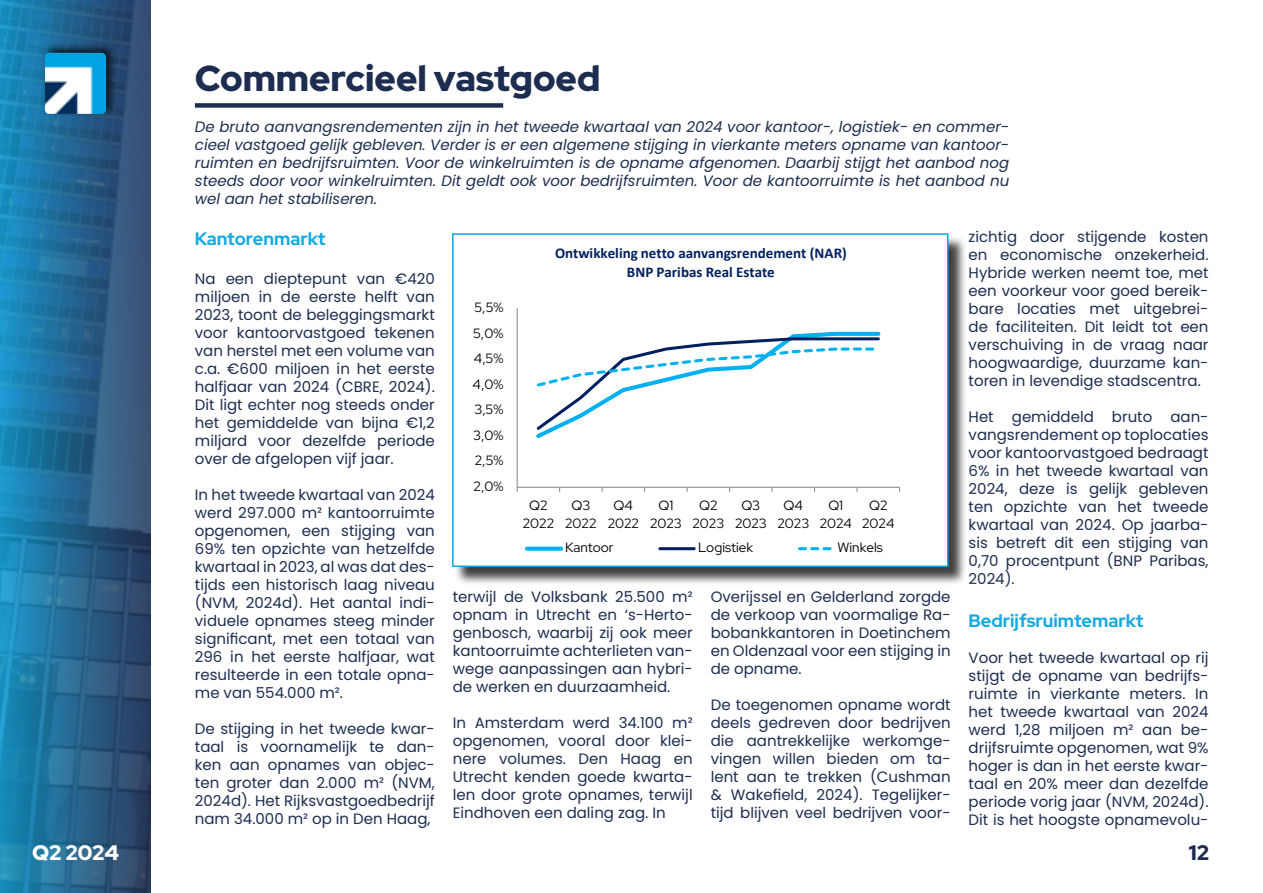
<style>
.page{position:relative;width:1263px;height:893px;background:#fff}
.page>*{position:absolute;margin:0;border:0;box-sizing:border-box;transform-origin:0 0}
.t1{font:900 36px "Red Hat Display";color:#1d2d50}
.t2{font:900 21px "Red Hat Display";color:#fff}
.t3{font:900 21px "Red Hat Display";color:#1d2d50}
.t4{font:700 18px "Red Hat Display";color:#15a9e2}
.t5{font:15px/18px "Poppins";color:#1d2d50;text-align:justify}
.t6{font:italic 15px/18px "Poppins";color:#1d2d50;text-align:justify}
.t7{font:700 14.85px/18.1px "Calibri";color:#002060;text-align:center}
.t8{font:13.5px/17.9px "Red Hat Display";color:#000;text-align:center}
</style>
<div class="page">
<svg style="left:0;top:0;width:151px;height:893px;background:#266892"></svg>
<div style="left:455px;top:236px;width:513px;height:349px;background:#000;opacity:.75"></div>
<div style="left:453px;top:234px;width:495px;height:332px;background:#fff"></div>
<hr style="left:517px;top:308px;width:1px;height:179px;background:#868686">
<hr style="left:517px;top:487px;width:382px;height:1px;background:#868686">
<svg style="left:536px;top:331px;width:345px;height:107px"></svg>
<svg style="left:527px;top:547px;width:34px;height:4px"></svg>
<hr style="left:660px;top:547px;width:34px;height:3px;background:#002060">
<svg style="left:799px;top:547px;width:33px;height:3px"></svg>
<div style="left:452px;top:233px;width:496px;height:334px;border:2px solid #01abe8"></div>
<div style="left:41px;top:41px;width:77px;height:76px;background:#000;opacity:.75"></div>
<img style="left:45px;top:53px;width:61px;height:61px">
<div style="left:195px;top:103px;width:308px;height:5px;background:#1d2d50"></div>
<h1 class="t1" style="left:195px;top:55px;width:407px">Commercieel vastgoed</h1>
<p class="t6" style="left:195px;top:118px;width:816px">De bruto aanvangsrendementen zijn in het tweede kwartaal van 2024 voor kantoor-, logistiek- en commer&shy;cieel vastgoed gelijk gebleven. Verder is er een algemene stijging in vierkante meters opname van kantoor&shy;ruimten en bedrijfsruimten. Voor de winkelruimten is de opname afgenomen. Daarbij stijgt het aanbod nog steeds door voor winkelruimten. Dit geldt ook voor bedrijfsruimten. Voor de kantoorruimte is het aanbod nu wel aan het stabiliseren.</p>
<p class="t4" style="left:195px;top:227px;width:132px">Kantorenmarkt</p>
<p class="t5" style="left:195px;top:270px;width:241px">Na een dieptepunt van €420 miljoen in de eerste helft van 2023, toont de beleggingsmarkt voor kantoorvastgoed tekenen van herstel met een volume van c.a. €600 miljoen in het eerste halfjaar van 2024 (CBRE, 2024).<br>Dit ligt echter nog steeds onder het gemiddelde van bijna €1,2 miljard voor dezelfde periode over de afgelopen vijf jaar.</p>
<p class="t5" style="left:195px;top:486px;width:241px">In het tweede kwartaal van 2024 werd 297.000 m² kantoorruimte opgenomen, een stijging van 69% ten opzichte van hetzelfde kwartaal in 2023, al was dat des&shy;tijds een historisch laag niveau (NVM, 2024d). Het aantal indi&shy;viduele opnames steeg minder significant, met een totaal van 296 in het eerste halfjaar, wat resulteerde in een totale opna&shy;me van 554.000 m².</p>
<p class="t5" style="left:195px;top:720px;width:241px">De stijging in het tweede kwar&shy;taal is voornamelijk te dan&shy;ken aan opnames van objec&shy;ten groter dan 2.000 m² (NVM, 2024d). Het Rijksvastgoedbedrijf nam 34.000 m² op in Den Haag,</p>
<p class="t8" style="left:475px;top:298px;width:30px">5,5%</p>
<p class="t8" style="left:473px;top:324px;width:32px">5,0%</p>
<p class="t8" style="left:474px;top:349px;width:31px">4,5%</p>
<p class="t8" style="left:473px;top:375px;width:32px">4,0%</p>
<p class="t8" style="left:474px;top:400px;width:31px">3,5%</p>
<p class="t8" style="left:473px;top:426px;width:32px">3,0%</p>
<p class="t8" style="left:475px;top:451px;width:30px">2,5%</p>
<p class="t8" style="left:474px;top:477px;width:31px">2,0%</p>
<p class="t7" style="left:555px;top:244px;width:293px">Ontwikkeling netto aanvangsrendement (NAR)<br>BNP Paribas Real Estate</p>
<p class="t8" style="left:523px;top:496px;width:33px">Q2<br>2022</p>
<p class="t8" style="left:565px;top:496px;width:33px">Q3<br>2022</p>
<p class="t8" style="left:608px;top:496px;width:33px">Q4<br>2022</p>
<p class="t8" style="left:650px;top:496px;width:33px">Q1<br>2023</p>
<p class="t8" style="left:692px;top:496px;width:33px">Q2<br>2023</p>
<p class="t8" style="left:735px;top:496px;width:33px">Q3<br>2023</p>
<p class="t8" style="left:777px;top:496px;width:33px">Q4<br>2023</p>
<p class="t8" style="left:820px;top:496px;width:34px">Q1<br>2024</p>
<p class="t8" style="left:862px;top:496px;width:34px">Q2<br>2024</p>
<p class="t8" style="left:565px;top:538px;width:50px">Kantoor</p>
<p class="t8" style="left:698px;top:538px;width:57px">Logistiek</p>
<p class="t8" style="left:837px;top:538px;width:47px">Winkels</p>
<p class="t5" style="left:453px;top:588px;width:241px">terwijl de Volksbank 25.500 m² opnam in Utrecht en ‘s-Herto&shy;genbosch, waarbij zij ook meer kantoorruimte achterlieten van&shy;wege aanpassingen aan hybri&shy;de werken en duurzaamheid.</p>
<p class="t5" style="left:453px;top:714px;width:241px">In Amsterdam werd 34.100 m² opgenomen, vooral door klei&shy;nere volumes. Den Haag en Utrecht kenden goede kwarta&shy;len door grote opnames, terwijl Eindhoven een daling zag. In</p>
<p class="t5" style="left:711px;top:588px;width:241px">Overijssel en Gelderland zorgde de verkoop van voormalige Ra&shy;bobankkantoren in Doetinchem en Oldenzaal voor een stijging in de opname.</p>
<p class="t5" style="left:711px;top:696px;width:241px">De toegenomen opname wordt deels gedreven door bedrijven die aantrekkelijke werkomge&shy;vingen willen bieden om ta&shy;lent aan te trekken (Cushman &amp; Wakefield, 2024). Tegelijker&shy;tijd blijven veel bedrijven voor-</p>
<p class="t5" style="left:969px;top:228px;width:241px">zichtig door stijgende kosten en economische onzekerheid.<br>Hybride werken neemt toe, met een voorkeur voor goed bereik&shy;bare locaties met uitgebrei&shy;de faciliteiten. Dit leidt tot een verschuiving in de vraag naar hoogwaardige, duurzame kan&shy;toren in levendige stadscentra.</p>
<p class="t5" style="left:969px;top:408px;width:241px">Het gemiddeld bruto aan&shy;vangsrendement op toplocaties voor kantoorvastgoed bedraagt 6% in het tweede kwartaal van 2024, deze is gelijk gebleven ten opzichte van het tweede kwartaal van 2024. Op jaarba&shy;sis betreft dit een stijging van 0,70 procentpunt (BNP Paribas, 2024).</p>
<p class="t4" style="left:969px;top:609px;width:176px">Bedrijfsruimtemarkt</p>
<p class="t5" style="left:969px;top:649px;width:241px">Voor het tweede kwartaal op rij stijgt de opname van bedrijfs&shy;ruimte in vierkante meters. In het tweede kwartaal van 2024 werd 1,28 miljoen m² aan be&shy;drijfsruimte opgenomen, wat 9% hoger is dan in het eerste kwar&shy;taal en 20% meer dan dezelfde periode vorig jaar (NVM, 2024d).<br>Dit is het hoogste opnamevolu-</p>
<h2 class="t2" style="left:32px;top:839px;width:88px">Q2 2024</h2>
<h2 class="t3" style="left:1189px;top:839px;width:22px">12</h2>
</div>
